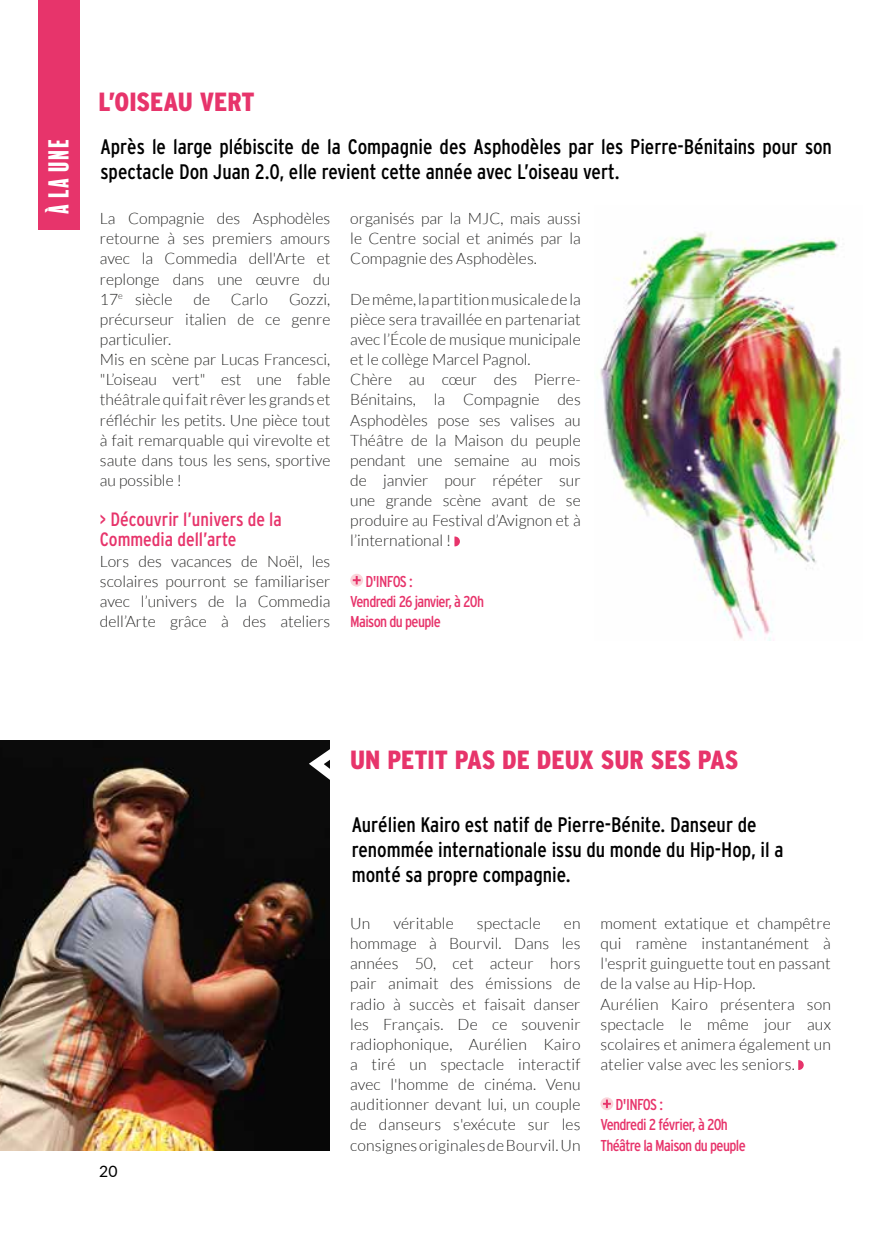
<style>
.page{position:relative;width:893px;height:1241px;background:#fff}
.page>*{position:absolute;margin:0;border:0;box-sizing:border-box;transform-origin:0 0}
.t1{font:900 condensed 26.25px "Interstate";color:#e7346b}
.t2{font:26.25px "Balboa Plus Fill";color:#fff}
.t3{font:condensed 21px/25.2px "Interstate";color:#000}
.t4{font:condensed 19.25px/20.1px "Interstate";color:#e7346b}
.t5{font:300 15.75px/20.1px "Lato";color:#282827;text-align:justify}
.t6{font:condensed 15.75px/20.1px "Interstate";letter-spacing:-.04em;color:#e7346b}
.t7{font:15.75px "Lato";color:#000}
</style>
<div class="page">
<div style="left:38px;top:0;width:41px;height:230px;background:#e7346b"></div>
<img style="left:0;top:740px;width:329px;height:410px">
<svg style="left:454px;top:536px;width:6px;height:10px"></svg>
<svg style="left:350px;top:573px;width:13px;height:13px"></svg>
<svg style="left:353px;top:576px;width:8px;height:8px"></svg>
<svg style="left:798px;top:1060px;width:6px;height:9px"></svg>
<svg style="left:600px;top:1097px;width:13px;height:12px"></svg>
<svg style="left:603px;top:1099px;width:8px;height:8px"></svg>
<img style="left:597px;top:232px;width:253px;height:408px">
<svg style="left:301px;top:740px;width:29px;height:50px"></svg>
<h1 class="t1" style="left:99px;top:87px;width:158px">L’OISEAU VERT</h1>
<h1 class="t2" style="left:44px;top:214px;width:78px;rotate:-90deg">À LA UNE</h1>
<h2 class="t3" style="left:100px;top:134px;width:733px">Après le large plébiscite de la Compagnie des Asphodèles par les Pierre-Bénitains pour son spectacle Don Juan 2.0, elle revient cette année avec L’oiseau vert.</h2>
<p class="t5" style="left:100px;top:208px;width:232px">La Compagnie des Asphodèles retourne à ses premiers amours avec la Commedia dell'Arte et replonge dans une œuvre du 17<sup>e</sup> siècle</p>
<p class="t5" style="left:350px;top:208px;width:232px">organisés par la MJC, mais aussi le Centre social et animés par la Compagnie des Asphodèles.</p>
<p class="t5" style="left:350px;top:289px;width:232px;text-align:left">De même, la partition musicale de la pièce sera travaillée en partenariat avec l’École de musique municipale et le collège Marcel Pagnol.<br>Chère au cœur des Pierre-<br>Bénitains, la Compagnie des<br>Asphodèles pose ses valises au<br>Théâtre de la Maison du peuple pendant une semaine au mois de janvier pour répéter sur une grande scène avant de se produire au Festival d’Avignon et à l’international !</p>
<p class="t6" style="left:350px;top:571px;width:135px;text-indent:15px">D'INFOS :<br>Vendredi 26 janvier, à 20h<br>Maison du peuple</p>
<p class="t5" style="left:193px;top:289px;width:18px">de</p>
<p class="t5" style="left:231px;top:289px;width:39px">Carlo</p>
<p class="t5" style="left:100px;top:289px;width:232px;text-align:left;text-indent:189px">Gozzi, précurseur italien de ce genre particulier.<br>Mis en scène par Lucas Francesci, "L’oiseau vert" est une fable théâtrale qui fait rêver les grands et réfléchir les petits. Une pièce tout à fait remarquable qui virevolte et saute dans tous les sens, sportive au possible !</p>
<p class="t4" style="left:100px;top:509px;width:183px">&gt; Découvrir l’univers de la<br>Commedia dell’arte</p>
<p class="t5" style="left:100px;top:550px;width:232px">Lors des vacances de Noël, les scolaires pourront se familiariser avec l’univers de la Commedia dell’Arte grâce à des ateliers</p>
<h1 class="t1" style="left:350px;top:745px;width:390px">UN PETIT PAS DE DEUX SUR SES PAS</h1>
<h2 class="t3" style="left:352px;top:811px;width:433px">Aurélien Kairo est natif de Pierre-Bénite. Danseur de renommée internationale issu du monde du Hip-Hop, il a monté sa propre compagnie.</h2>
<p class="t7" style="left:99px;top:1159px;width:20px">20</p>
<p class="t5" style="left:350px;top:913px;width:22px">Un</p>
<p class="t5" style="left:393px;top:913px;width:62px">véritable</p>
<p class="t5" style="left:477px;top:913px;width:65px">spectacle</p>
<p class="t5" style="left:350px;top:913px;width:232px;text-indent:214px">en hommage à Bourvil. Dans les années 50, cet acteur hors pair animait des émissions de radio à succès et faisait danser les Français. De ce souvenir radiophonique, Aurélien Kairo a tiré un spectacle interactif avec l'homme de cinéma. Venu auditionner devant lui, un couple de danseurs s'exécute sur les consignes originales de Bourvil. Un</p>
<p class="t5" style="left:600px;top:913px;width:232px;text-align:left">moment extatique et champêtre qui ramène instantanément à l'esprit guinguette tout en passant de la valse au Hip-Hop.<br>Aurélien Kairo présentera son spectacle le même jour aux scolaires et animera également un atelier valse avec les seniors.</p>
<p class="t6" style="left:600px;top:1094px;width:147px;text-indent:15px">D'INFOS :<br>Vendredi 2 février, à 20h<br>Théâtre la Maison du peuple</p>
</div>
